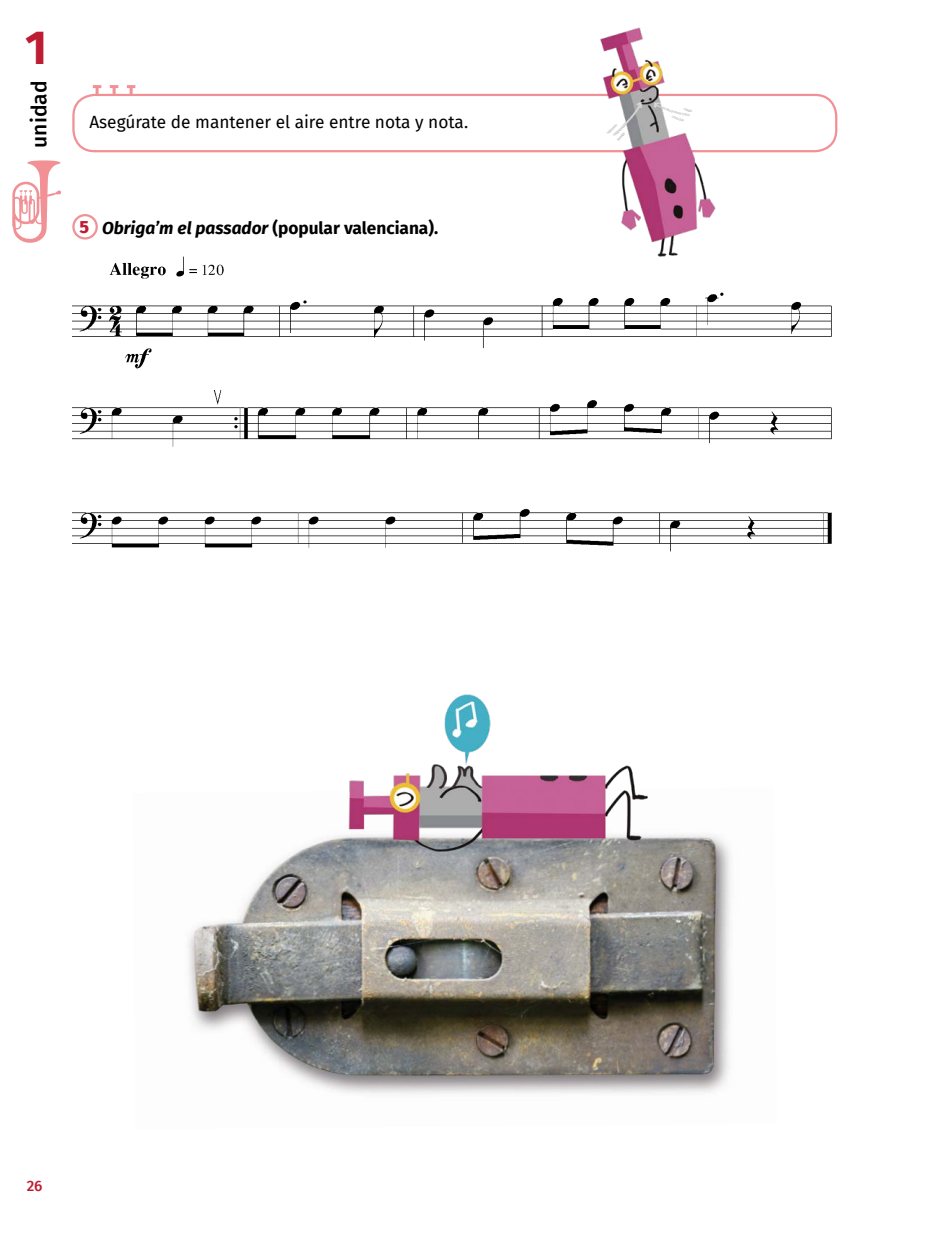
<style>
.page{position:relative;width:936px;height:1234px;background:#fff}
.page>*{position:absolute;margin:0;border:0;box-sizing:border-box;transform-origin:0 0}
.t1{font:700 48px "Fira Sans";color:#be1c33}
.t2{font:500 21px "Fira Sans";color:#000}
.t3{font:17.25px "Fira Sans";color:#000}
.t4{font:700 17.25px "Fira Sans";color:#000}
.t5{font:800 17.25px "Fira Sans";color:#be1c33}
.t6{font:500 15px "Fira Sans";color:#be1c33}
.s1{font-style:italic}
</style>
<div class="page">
<svg style="left:12px;top:160px;width:49px;height:83px"></svg>
<svg style="left:127px;top:85px;width:8px;height:9px"></svg>
<svg style="left:110px;top:85px;width:8px;height:9px"></svg>
<svg style="left:93px;top:85px;width:8px;height:9px"></svg>
<div style="left:72px;top:94px;width:765px;height:58px;border:2px solid #f19095;border-radius:21px"></div>
<div style="left:72px;top:214px;width:26px;height:25px;border:2px solid #f19095;border-radius:50%"></div>
<img style="left:72px;top:233px;width:760px;height:319px">
<img style="left:540px;top:27px;width:239px;height:238px">
<img style="left:188px;top:834px;width:543px;height:260px">
<img style="left:343px;top:694px;width:319px;height:241px">
<h1 class="t1" style="left:25px;top:7px;width:24px">1</h1>
<p class="t2" style="left:22px;top:148px;width:68px;rotate:-90deg">unidad</p>
<p class="t3" style="left:89px;top:109px;width:380px">Asegúrate de mantener el aire entre nota y nota.</p>
<p class="t5" style="left:79px;top:212px;width:11px">5</p>
<p class="t4" style="left:102px;top:213px;width:337px"><span class="s1">Obriga’m el passador</span> (popular valenciana).</p>
<p class="t6" style="left:27px;top:1173px;width:17px">26</p>
</div>
